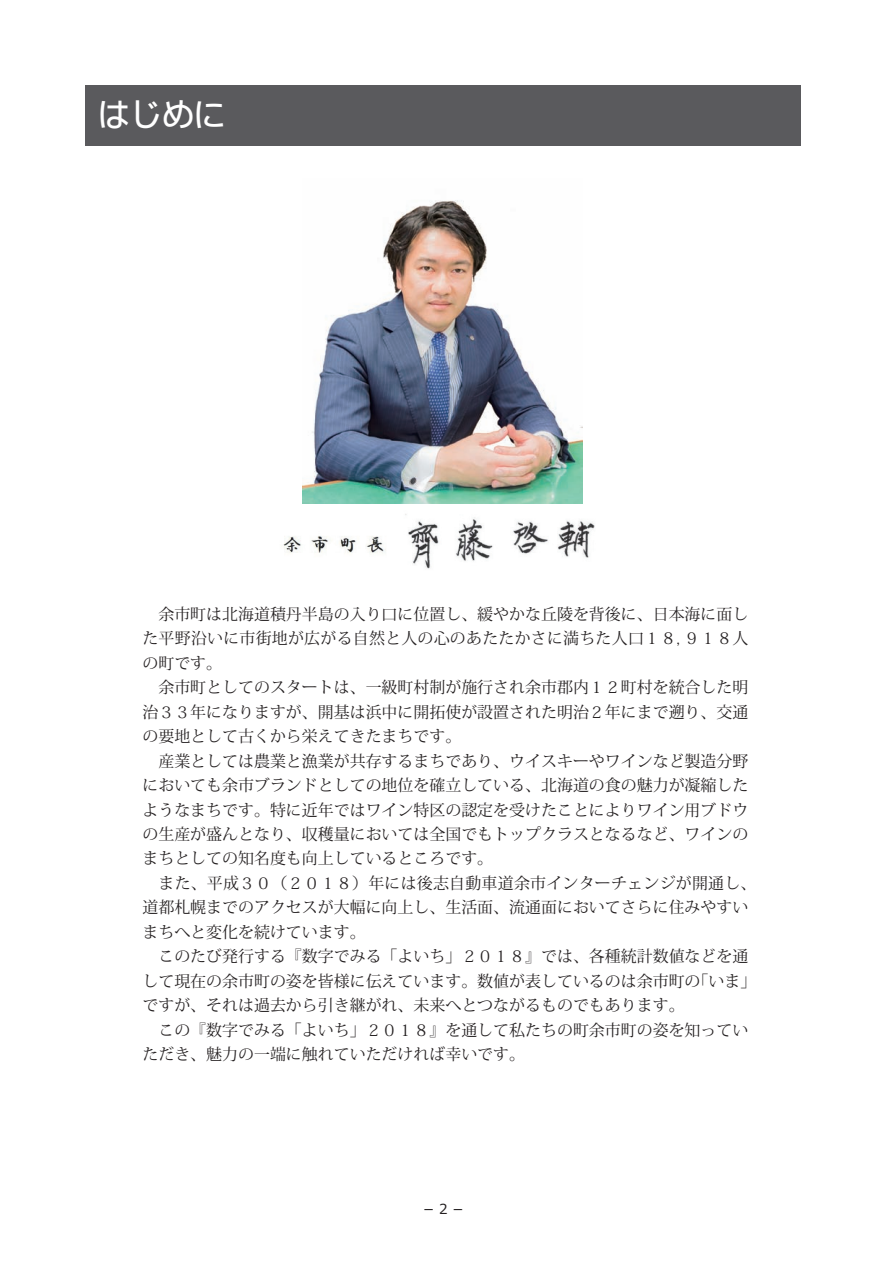
<style>
.page{position:relative;width:893px;height:1263px;background:#fff}
.page>*{position:absolute;margin:0;border:0;box-sizing:border-box;transform-origin:0 0}
.t1{font:31.95px "DFUD Gothic W6 WING RKSJ H";color:#fff}
.t2{font:15.9px/24.5px "Koz Min Pro";color:#231f20}
.t3{font:13.8px "Meiryo";color:#231f20}
</style>
<div class="page">
<div style="left:85px;top:85px;width:715px;height:60px;background:#5a5a5d"></div>
<img style="left:303px;top:200px;width:280px;height:303px">
<img style="left:283px;top:514px;width:312px;height:55px">
<h1 class="t1" style="left:98px;top:93px;width:129px">はじめに</h1>
<p class="t2" style="left:142px;top:601px;width:607px">　余市町は北海道積丹半島の入り口に位置し、緩やかな丘陵を背後に、日本海に面し</p>
<p class="t2" style="left:142px;top:626px;width:607px">た平野沿いに市街地が広がる自然と人の心のあたたかさに満ちた人口１８, ９１８人</p>
<p class="t2" style="left:142px;top:650px;width:81px">の町です。</p>
<p class="t2" style="left:142px;top:675px;width:607px">　余市町としてのスタートは、一級町村制が施行され余市郡内１２町村を統合した明</p>
<p class="t2" style="left:142px;top:699px;width:607px">治３３年になりますが、開基は浜中に開拓使が設置された明治２年にまで遡り、交通</p>
<p class="t2" style="left:142px;top:724px;width:320px">の要地として古くから栄えてきたまちです。</p>
<p class="t2" style="left:142px;top:748px;width:607px">　産業としては農業と漁業が共存するまちであり、ウイスキーやワインなど製造分野</p>
<p class="t2" style="left:142px;top:772px;width:607px">においても余市ブランドとしての地位を確立している、北海道の食の魅力が凝縮した</p>
<p class="t2" style="left:142px;top:797px;width:607px">ようなまちです。特に近年ではワイン特区の認定を受けたことによりワイン用ブドウ</p>
<p class="t2" style="left:142px;top:821px;width:607px">の生産が盛んとなり、収穫量においては全国でもトップクラスとなるなど、ワインの</p>
<p class="t2" style="left:142px;top:846px;width:352px">まちとしての知名度も向上しているところです。</p>
<p class="t2" style="left:142px;top:870px;width:615px">　また、平成３０（２０１８）年には後志自動車道余市インターチェンジが開通し、</p>
<p class="t2" style="left:142px;top:895px;width:607px">道都札幌までのアクセスが大幅に向上し、生活面、流通面においてさらに住みやすい</p>
<p class="t2" style="left:142px;top:919px;width:225px">まちへと変化を続けています。</p>
<p class="t2" style="left:142px;top:944px;width:607px">　このたび発行する『数字でみる「よいち」２０１８』では、各種統計数値などを通</p>
<p class="t2" style="left:693px;top:968px;width:65px">「いま「</p>
<p class="t2" style="left:142px;top:968px;width:607px">して現在の余市町の姿を皆様に伝えています。数値が表しているのは余市町の<br>ですが、それは過去から引き継がれ、未来へとつながるものでもあります。<br>　この『数字でみる「よいち」２０１８』を通して私たちの町余市町の姿を知っていただき、魅力の一端に触れていただければ幸いです。</p>
<p class="t3" style="left:422px;top:1199px;width:45px">－ 2 －</p>
</div>
